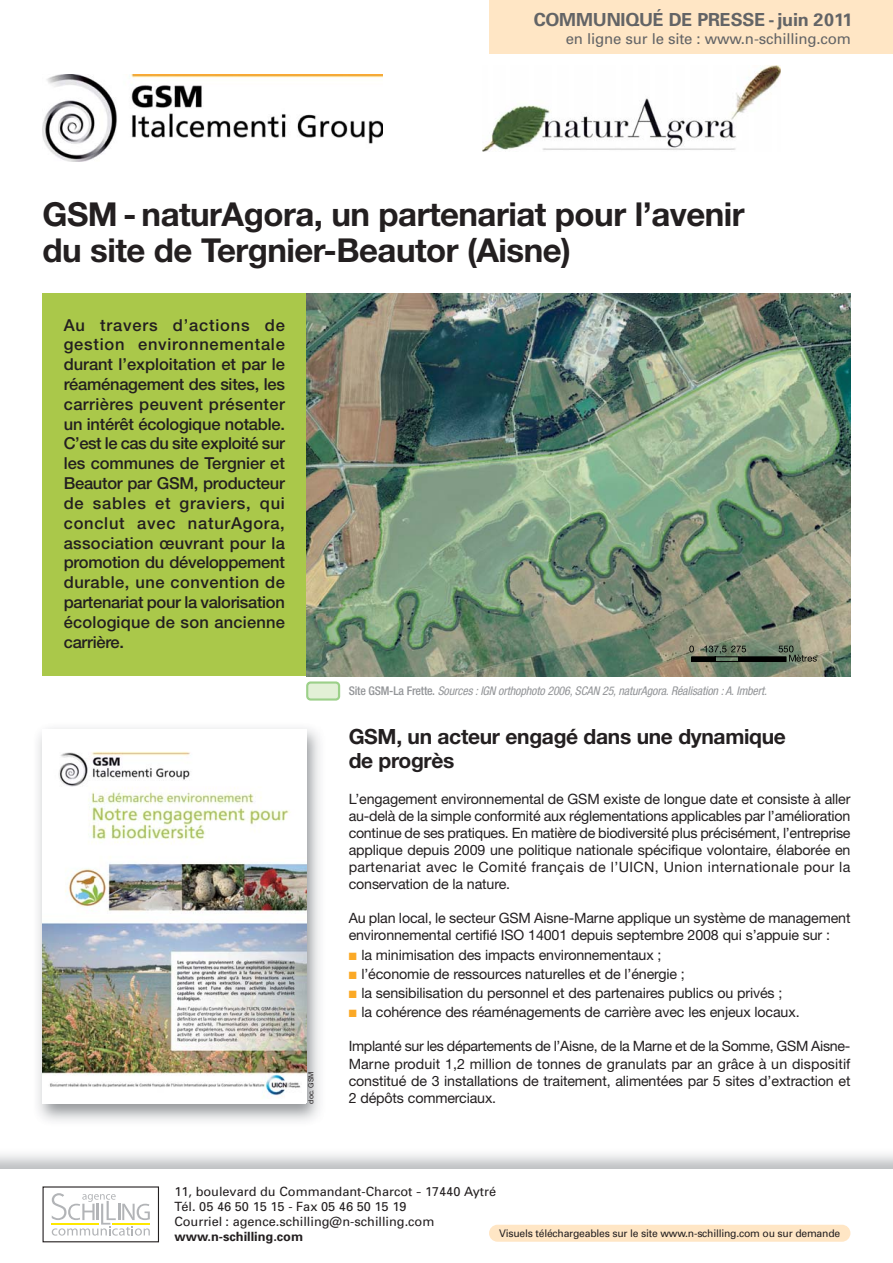
<style>
.page{position:relative;width:893px;height:1263px;background:#fff}
.page>*{position:absolute;margin:0;border:0;box-sizing:border-box;transform-origin:0 0}
.t1{font:700 33px/36px "Helvetica Neue";letter-spacing:-.015em;color:#231f20}
.t2{font:700 21px/24px "Helvetica Neue";letter-spacing:-.015em;color:#231f20}
.t3{font:700 18px "Univers";letter-spacing:-.01em;color:#636466}
.t4{font:500 16.5px/19.8px "Helvetica Neue";letter-spacing:-.015em;color:#231f20;text-align:justify}
.t5{font:15px "Univers";letter-spacing:-.01em;color:#636466}
.t6{font:14.25px/17.1px "Helvetica Neue";letter-spacing:-.01em;color:#231f20;text-align:justify}
.t7{font:12.75px/15px "Univers";color:#231f20}
.t8{font:700 12.75px "Univers";color:#231f20}
.t9{font:italic condensed 12px "Helvetica Neue";letter-spacing:-.01em;color:#939598}
.t10{font:10.5px "Univers";letter-spacing:-.02em;color:#231f20}
.t11{font:7.2px "Helvetica Neue";letter-spacing:-.01em;color:#231f20}
.s1{font-weight:500;font-style:normal}
.s2{color:#fba926}
</style>
<div class="page">
<div style="left:489px;top:0;width:404px;height:53px;background:#ffe6c5"></div>
<div style="left:43px;top:293px;width:263px;height:383px;background:#aac84a"></div>
<img style="left:43px;top:74px;width:340px;height:88px">
<svg style="left:52px;top:1193px;width:98px;height:42px"></svg>
<div style="left:43px;top:1186px;width:116px;height:56px;border:1px solid #231f20"></div>
<div style="left:489px;top:1225px;width:361px;height:17px;background:#ffe6c5;border-radius:9px"></div>
<img style="left:483px;top:66px;width:297px;height:85px">
<img style="left:306px;top:293px;width:544px;height:383px">
<hr style="left:739px;top:657px;width:47px;height:4px;background:#000">
<div style="left:738px;top:656px;width:48px;height:6px;border:1px solid #000"></div>
<svg style="left:689px;top:646px;width:57px;height:16px"></svg>
<svg style="left:779px;top:646px;width:38px;height:16px"></svg>
<svg style="left:306px;top:681px;width:34px;height:20px"></svg>
<img style="left:38px;top:728px;width:282px;height:393px">
<img style="left:43px;top:729px;width:263px;height:373px">
<p class="t3" style="left:534px;top:13px;width:320px">COMMUNIQUÉ DE PRESSE - juin 2011</p>
<p class="t5" style="left:566px;top:33px;width:287px">en ligne sur le site : www.n-schilling.com</p>
<h1 class="t1" style="left:43px;top:199px;width:704px">GSM - naturAgora, un partenariat pour l’avenir du site de Tergnier-Beautor (Aisne)</h1>
<p class="t4" style="left:64px;top:316px;width:223px">Au travers d’actions de gestion environnementale durant l’exploitation et par le réaménagement des sites, les carrières peuvent présenter un intérêt écologique notable.<br>C’est le cas du site exploité sur les communes de Tergnier et Beautor par GSM, producteur de sables et graviers, qui conclut avec naturAgora, association œuvrant pour la promotion du développement durable, une convention de partenariat pour la valorisation écologique de son ancienne carrière.</p>
<p class="t11" style="left:308px;top:1103px;width:33px;rotate:-90deg">doc. GSM</p>
<p class="t9" style="left:349px;top:687px;width:422px"><span class="s1">S i t e G S M - L a F r e t t e.</span> Sources :IGN orthophoto 2006,SCAN 25,naturAgora.Réalisation :A.Imbert.</p>
<h2 class="t2" style="left:349px;top:727px;width:439px">GSM, un acteur engagé dans une dynamique de progrès</h2>
<p class="t6" style="left:349px;top:791px;width:503px">L’engagement environnemental de GSM existe de longue date et consiste à aller au-delà de la simple conformité aux réglementations applicables par l’amélioration continue de ses pratiques. En matière de biodiversité plus précisément, l’entreprise applique depuis 2009 une politique nationale spécifique volontaire, élaborée en partenariat avec le Comité français de l’UICN, Union internationale pour la conservation de la nature.</p>
<p class="t6" style="left:349px;top:911px;width:503px">Au plan local, le secteur GSM Aisne-Marne applique un système de management environnemental certifié ISO 14001 depuis septembre 2008 qui s’appuie sur :</p>
<p class="t6" style="left:349px;top:947px;width:314px"><span class="s2">■</span> la minimisation des impacts environnementaux ;</p>
<p class="t6" style="left:349px;top:966px;width:338px"><span class="s2">■</span> l’économie de ressources naturelles et de l’énergie ;</p>
<p class="t6" style="left:349px;top:986px;width:435px"><span class="s2">■</span> la sensibilisation du personnel et des partenaires publics ou privés ;</p>
<p class="t6" style="left:349px;top:1005px;width:452px"><span class="s2">■</span> la cohérence des réaménagements de carrière avec les enjeux locaux.</p>
<p class="t6" style="left:349px;top:1039px;width:503px">Implanté sur les départements de l’Aisne, de la Marne et de la Somme, GSM Aisne-Marne produit 1,2 million de tonnes de granulats par an grâce à un dispositif constitué de 3 installations de traitement, alimentées par 5 sites d’extraction et</p>
<p class="t6" style="left:349px;top:1090px;width:149px">2 dépôts commerciaux.</p>
<p class="t7" style="left:174px;top:1185px;width:323px">11, boulevard du Commandant-Charcot - 17440 Aytré<br>Tél. 05 46 50 15 15 - Fax 05 46 50 15 19<br>Courriel : agence.schilling@n-schilling.com</p>
<p class="t8" style="left:174px;top:1231px;width:130px">www.n-schilling.com</p>
<p class="t10" style="left:499px;top:1229px;width:343px">Visuels téléchargeables sur le site www.n-schilling.com ou sur demande</p>
</div>
